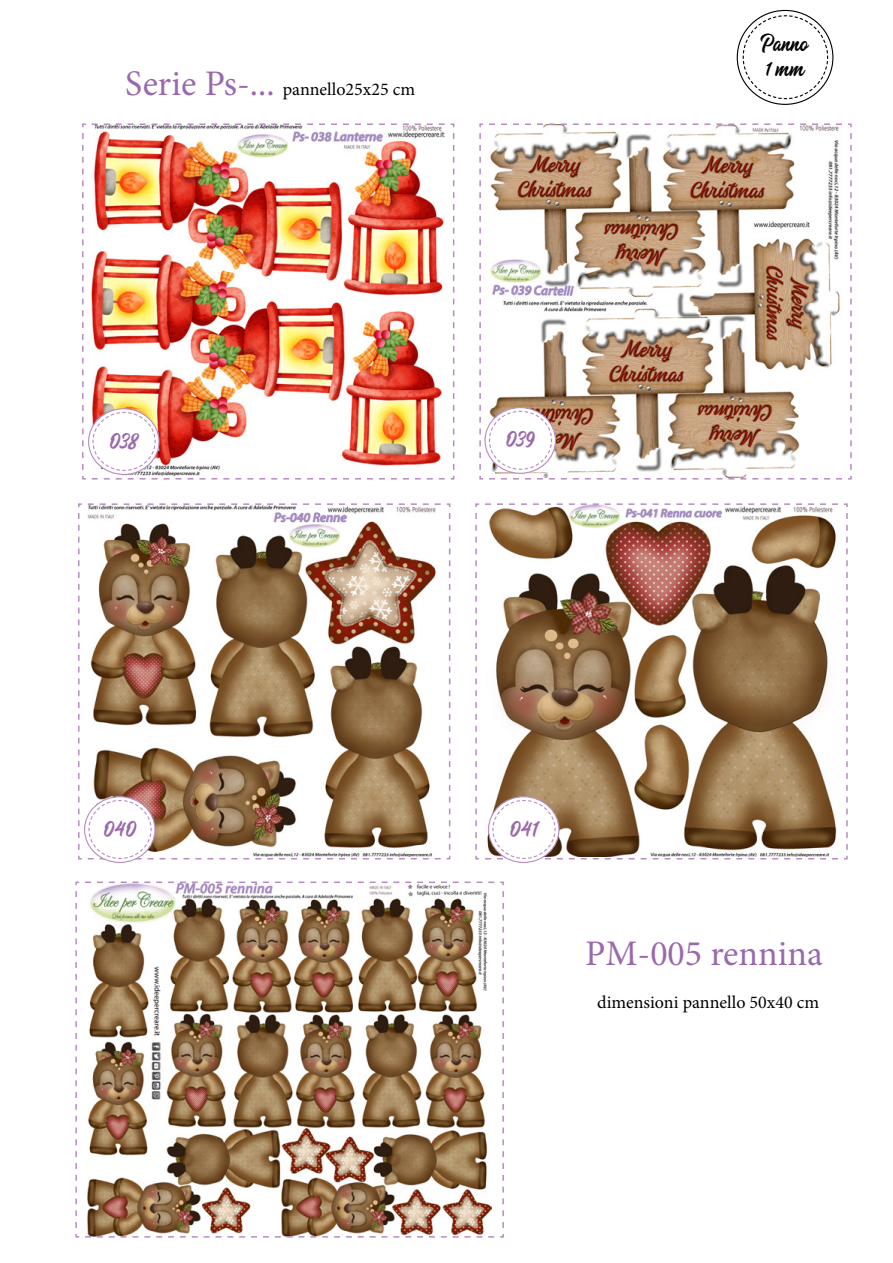
<style>
.page{position:relative;width:893px;height:1263px;background:#fff}
.page>*{position:absolute;margin:0;border:0;box-sizing:border-box;transform-origin:0 0}
.t1{font:36px "Minion Pro";color:#9a69ac}
.t2{font:24px "Hector Barbossa";color:#9a69ac}
.t3{font:21px/25.2px "Hector Barbossa";color:#000}
.t4{font:18px "Minion Pro";color:#000}
.s1{font-size:36px;color:#9a69ac}
</style>
<div class="page">
<img style="left:82px;top:123px;width:373px;height:357px">
<svg style="left:89px;top:409px;width:70px;height:65px"></svg>
<div style="left:88px;top:408px;width:72px;height:67px;border:1px solid #b68dc0;border-radius:50%"></div>
<svg style="left:92px;top:411px;width:64px;height:60px"></svg>
<svg style="left:78px;top:503px;width:372px;height:356px"></svg>
<svg style="left:737px;top:10px;width:96px;height:94px"></svg>
<svg style="left:742px;top:15px;width:87px;height:85px"></svg>
<svg style="left:479px;top:123px;width:373px;height:357px"></svg>
<img style="left:75px;top:881px;width:429px;height:357px">
<svg style="left:485px;top:408px;width:70px;height:65px"></svg>
<div style="left:484px;top:407px;width:72px;height:67px;border:1px solid #b68dc0;border-radius:50%"></div>
<svg style="left:488px;top:410px;width:65px;height:60px"></svg>
<svg style="left:475px;top:503px;width:373px;height:356px"></svg>
<p class="t4" style="left:125px;top:77px;width:291px"><span class="s1">Serie Ps-...</span> pannello25x25 cm</p>
<h2 class="t2" style="left:109px;top:427px;width:31px">038</h2>
<h2 class="t2" style="left:505px;top:426px;width:31px">039</h2>
<p class="t3" style="left:761px;top:32px;width:49px">Panno<br>1 mm</p>
<h2 class="t2" style="left:103px;top:815px;width:35px">040</h2>
<h2 class="t2" style="left:509px;top:815px;width:30px">041</h2>
<h1 class="t1" style="left:585px;top:929px;width:239px">PM-005 rennina</h1>
<p class="t4" style="left:597px;top:990px;width:223px">dimensioni pannello 50x40 cm</p>
</div>
